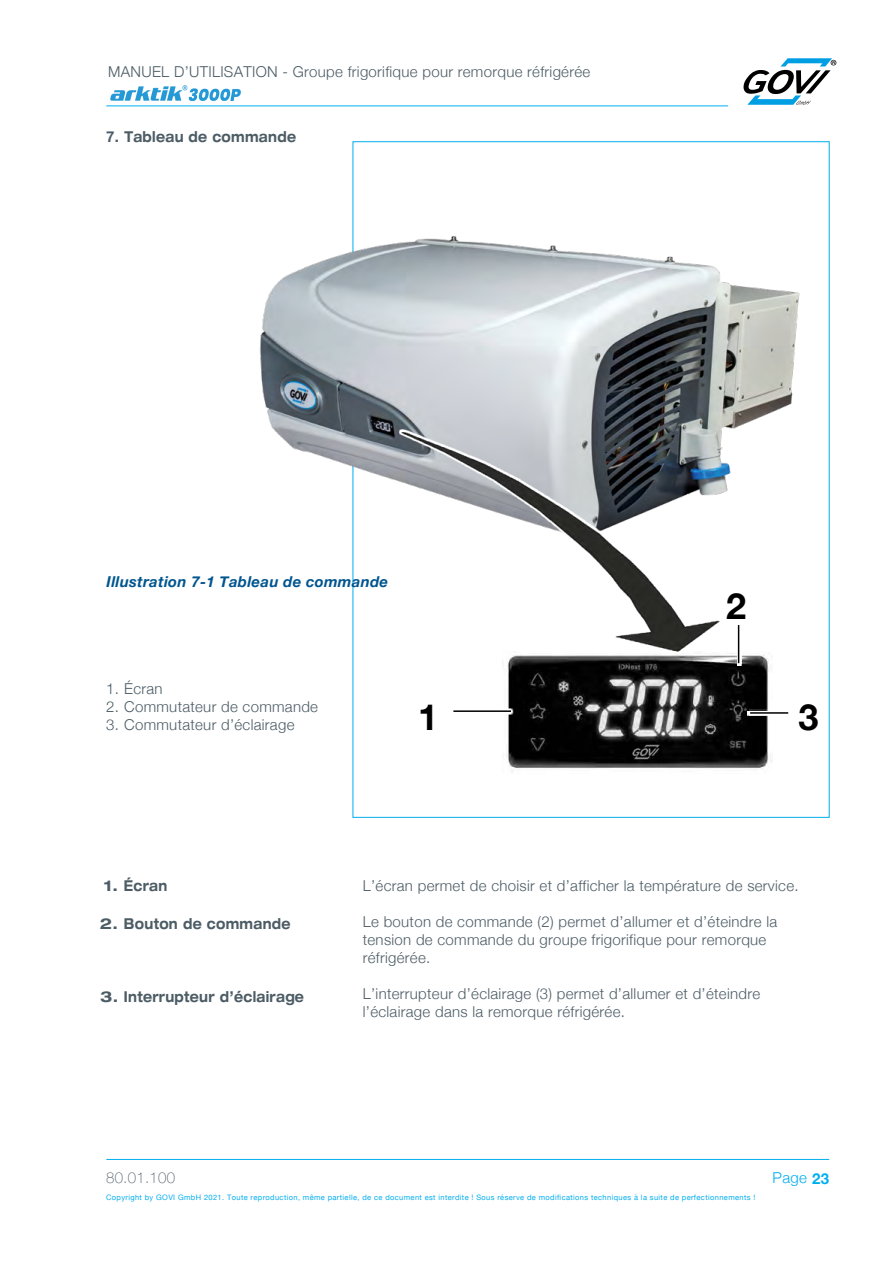
<style>
.page{position:relative;width:893px;height:1263px;background:#fff}
.page>*{position:absolute;margin:0;border:0;box-sizing:border-box;transform-origin:0 0}
.t1{font:700 36px "Helvetica Neue";color:#000}
.t2{font:300 15px/18px "Helvetica Neue";letter-spacing:.02em;color:#4c5c65}
.t3{font:700 expanded 15px "Helvetica Neue";letter-spacing:.025em;color:#4c5c65}
.t4{font:italic 700 15px "Helvetica Neue";letter-spacing:.02em;color:#00558f}
.t5{font:700 expanded 15px "Helvetica Neue";letter-spacing:.025em;color:#4c5c65;scale:.8 1}
.t6{font:100 15px "Helvetica Neue";letter-spacing:.02em;color:#4c5c65}
.t7{font:300 15px "Helvetica Neue";color:#00aeef}
.t8{font:7.5px "Helvetica Neue";letter-spacing:.05em;color:#00aeef}
.s1{font-stretch:normal}
.s2{font-weight:700}
</style>
<div class="page">
<hr style="left:106px;top:105px;width:622px;height:1px;background:#00aeef">
<hr style="left:106px;top:1159px;width:723px;height:1px;background:#00aeef">
<img style="left:260px;top:156px;width:569px;height:450px">
<img style="left:502px;top:653px;width:271px;height:119px">
<div style="left:451px;top:708px;width:63px;height:6px;background:#fff"></div>
<hr style="left:453px;top:710px;width:58px;height:2px;background:#000">
<svg style="left:747px;top:709px;width:42px;height:7px"></svg>
<hr style="left:750px;top:712px;width:38px;height:2px;background:#000">
<svg style="left:735px;top:625px;width:7px;height:41px"></svg>
<hr style="left:738px;top:625px;width:1px;height:38px;background:#000">
<img style="left:395px;top:429px;width:330px;height:223px">
<svg style="left:743px;top:58px;width:93px;height:47px"></svg>
<img style="left:110px;top:85px;width:131px;height:16px">
<p class="t2" style="left:108px;top:61px;width:483px">MANUEL D’UTILISATION - Groupe frigorifique pour remorque réfrigérée</p>
<p class="t5" style="left:106px;top:127px;width:239px"><span class="s1">7.</span> Tableau de commande</p>
<p class="t4" style="left:107px;top:570px;width:283px">Illustration 7-1 Tableau de commande</p>
<p class="t2" style="left:106px;top:678px;width:58px">1. Écran</p>
<p class="t2" style="left:106px;top:696px;width:214px">2. Commutateur de commande</p>
<p class="t2" style="left:106px;top:714px;width:190px">3. Commutateur d’éclairage</p>
<h1 class="t1" style="left:418px;top:689px;width:22px">1</h1>
<h1 class="t1" style="left:726px;top:577px;width:22px">2</h1>
<h1 class="t1" style="left:799px;top:689px;width:22px">3</h1>
<p class="t3" style="left:104px;top:876px;width:65px">1. Écran</p>
<p class="t3" style="left:100px;top:914px;width:192px">2. Bouton de commande</p>
<p class="t3" style="left:100px;top:987px;width:205px">3. Interrupteur d’éclairage</p>
<p class="t2" style="left:363px;top:875px;width:437px">L’écran permet de choisir et d’afficher la température de service.</p>
<p class="t2" style="left:363px;top:911px;width:416px">Le bouton de commande (2) permet d’allumer et d’éteindre la tension de commande du groupe frigorifique pour remorque réfrigérée.</p>
<p class="t2" style="left:363px;top:983px;width:399px">L’interrupteur d’éclairage (3) permet d’allumer et d’éteindre l’éclairage dans la remorque réfrigérée.</p>
<p class="t6" style="left:106px;top:1166px;width:71px">80.01.100</p>
<p class="t8" style="left:106px;top:1192px;width:651px">Copyright by GOVI GmbH 2021. Toute reproduction, même partielle, de ce document est interdite ! Sous réserve de modifications techniques à la suite de perfectionnements !</p>
<p class="t7" style="left:773px;top:1166px;width:58px">Page <span class="s2">23</span></p>
</div>
